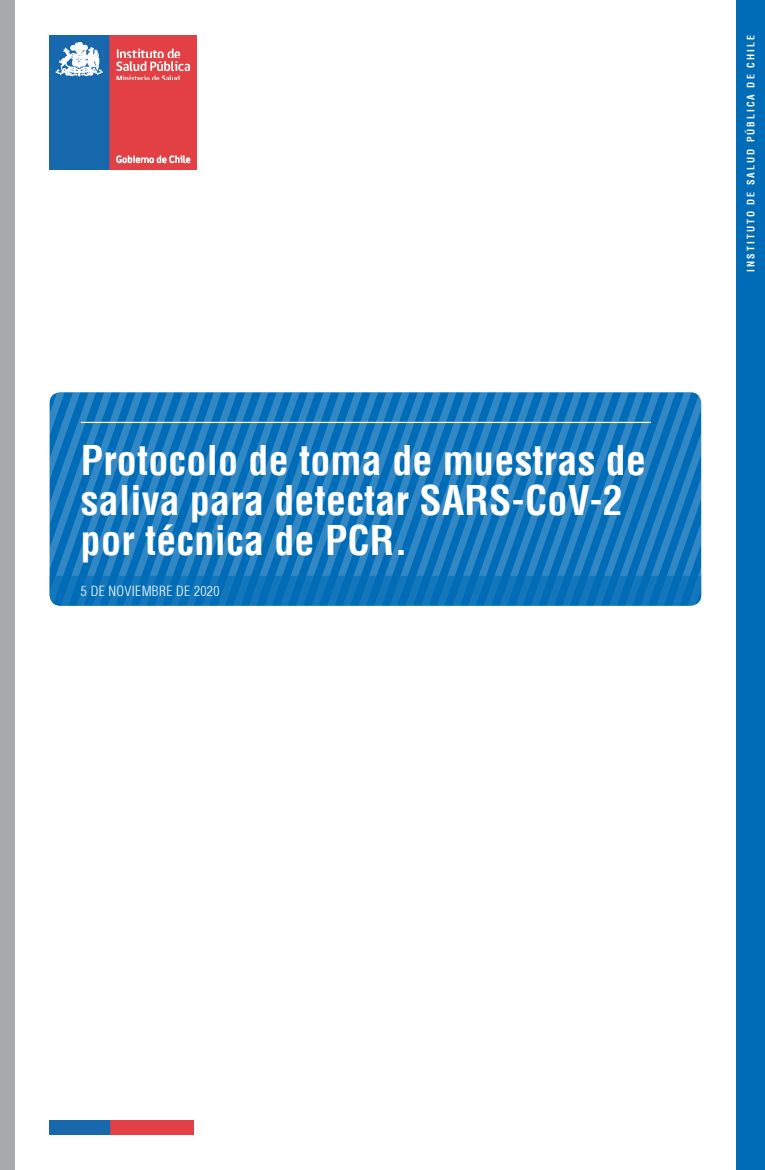
<style>
.page{position:relative;width:765px;height:1170px;background:#fff}
.page>*{position:absolute;margin:0;border:0;box-sizing:border-box;transform-origin:0 0}
.t1{font:700 condensed 40px/40px "Helvetica";letter-spacing:.005em;color:#fff}
.t2{font:300 condensed 13.75px "Helvetica";letter-spacing:.025em;color:#fff}
.t3{font:700 condensed 10px "Helvetica";letter-spacing:.2em;color:#fff}
</style>
<div class="page">
<div style="left:0;top:0;width:14px;height:1169px;background:#a8a9ad"></div>
<div style="left:737px;top:0;width:28px;height:1169px;background:#006cb7"></div>
<img style="left:50px;top:1120px;width:144px;height:14px">
<svg style="left:50px;top:392px;width:651px;height:213px;background:#1678bd"></svg>
<hr style="left:81px;top:422px;width:570px;height:1px;background:#fff">
<img style="left:50px;top:35px;width:147px;height:134px">
<p class="t1" style="left:81px;top:439px;width:567px">Protocolo de toma de muestras de saliva para detectar SARS-CoV-2 por técnica de PCR.</p>
<p class="t2" style="left:81px;top:582px;width:140px">5 DE NOVIEMBRE DE 2020</p>
<p class="t3" style="left:745px;top:272px;width:238px;rotate:-90deg">INSTITUTO DE SALUD PÚBLICA DE CHILE</p>
</div>
